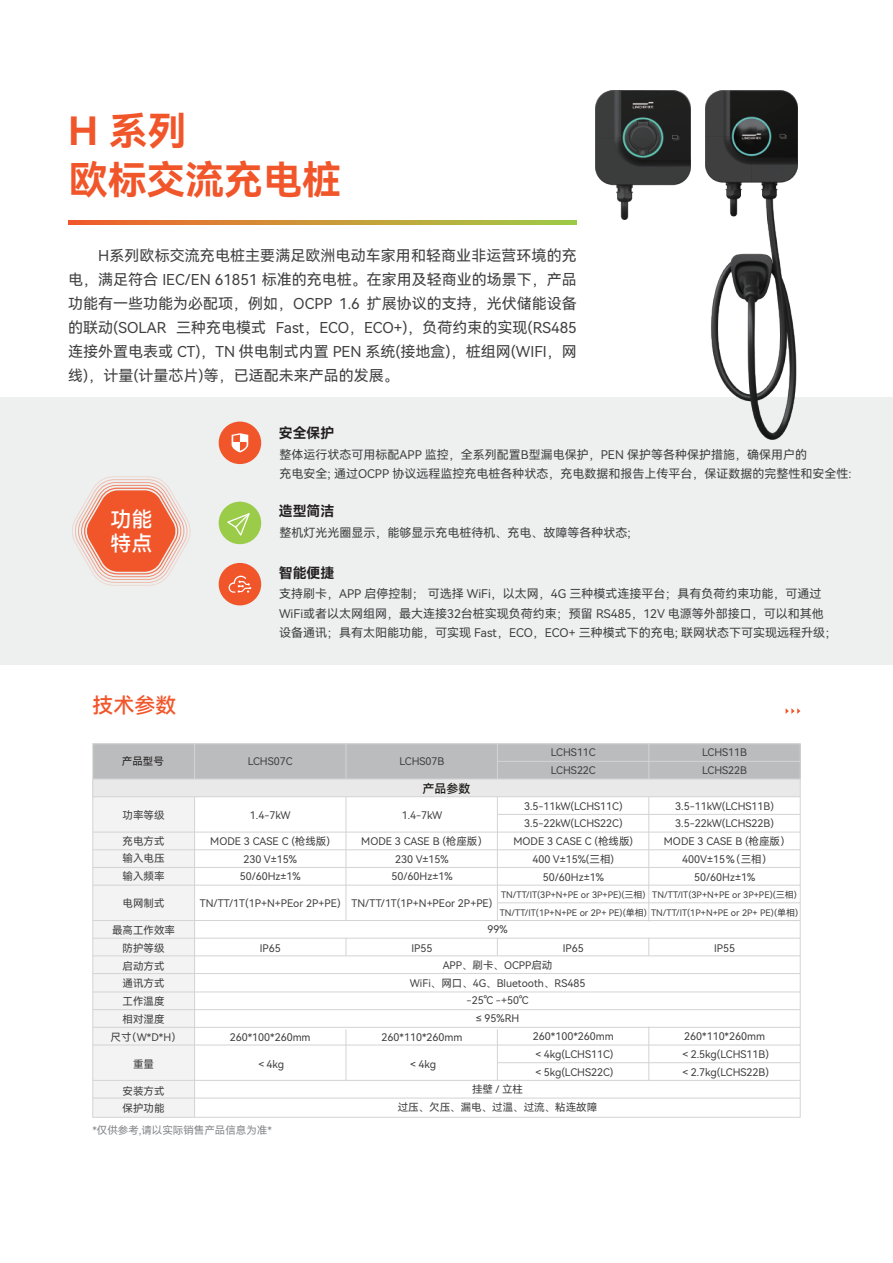
<style>
.page{position:relative;width:893px;height:1263px;background:#fff}
.page>*{position:absolute;margin:0;border:0;box-sizing:border-box;transform-origin:0 0}
.t1{font:39px "Harmony OS Sans SC Bold";color:#f1562b}
.t2{font:21px "Harmony OS Sans SC Medium";color:#f1562b}
.t3{font:21px/24px "Harmony OS Sans SC Medium";color:#fff}
.t4{font:15px/24px "Harmony OS Sans SC";color:#404041;text-align:justify}
.t5{font:13.95px "Harmony OS Sans SC Bold";color:#231f20}
.t6{font:12px/19.5px "Harmony OS Sans SC";color:#404041}
.t7{font:12px "Harmony OS Sans SC Medium";color:#1b1916}
.t8{font:10.5px/17.7px "Harmony OS Sans SC";color:#404041;text-align:center}
.t9{font:10.5px "Harmony OS Sans SC";color:#86888b}
.t10{font:10.5px "Harmony OS Sans SC";color:#231f20}
.t11{font:9px/17.7px "Harmony OS Sans SC";color:#404041}
</style>
<div class="page">
<div style="left:0;top:397px;width:893px;height:268px;background:#eef0f0"></div>
<div style="left:93px;top:744px;width:707px;height:35px;background:#bbbcbd"></div>
<div style="left:93px;top:779px;width:102px;height:338px;background:#f3f3f3"></div>
<hr style="left:194px;top:744px;width:1px;height:373px;background:#d4d4d5">
<hr style="left:345px;top:743px;width:1px;height:177px;background:#d4d4d5">
<hr style="left:497px;top:743px;width:1px;height:177px;background:#d4d4d5">
<hr style="left:648px;top:743px;width:1px;height:178px;background:#d4d4d5">
<svg style="left:345px;top:939px;width:1px;height:16px"></svg>
<svg style="left:497px;top:939px;width:1px;height:16px"></svg>
<svg style="left:648px;top:939px;width:1px;height:16px"></svg>
<hr style="left:345px;top:1029px;width:1px;height:51px;background:#d4d4d5">
<hr style="left:497px;top:1029px;width:1px;height:51px;background:#d4d4d5">
<hr style="left:648px;top:1026px;width:1px;height:54px;background:#d4d4d5">
<div style="left:93px;top:779px;width:707px;height:18px;background:#eae9e9"></div>
<hr style="left:497px;top:761px;width:303px;height:1px;background:#d4d4d5">
<hr style="left:93px;top:778px;width:707px;height:1px;background:#d4d4d5">
<hr style="left:93px;top:796px;width:707px;height:1px;background:#d4d4d5">
<hr style="left:497px;top:814px;width:303px;height:1px;background:#d4d4d5">
<hr style="left:93px;top:831px;width:707px;height:1px;background:#d4d4d5">
<hr style="left:93px;top:849px;width:707px;height:1px;background:#d4d4d5">
<hr style="left:93px;top:867px;width:707px;height:1px;background:#d4d4d5">
<hr style="left:93px;top:885px;width:707px;height:1px;background:#d4d4d5">
<hr style="left:497px;top:902px;width:303px;height:1px;background:#d4d4d5">
<hr style="left:93px;top:920px;width:707px;height:1px;background:#d4d4d5">
<hr style="left:93px;top:938px;width:707px;height:1px;background:#d4d4d5">
<hr style="left:93px;top:955px;width:707px;height:1px;background:#d4d4d5">
<hr style="left:93px;top:973px;width:707px;height:1px;background:#d4d4d5">
<hr style="left:93px;top:991px;width:707px;height:1px;background:#d4d4d5">
<hr style="left:93px;top:1009px;width:707px;height:1px;background:#d4d4d5">
<hr style="left:93px;top:1027px;width:707px;height:1px;background:#d4d4d5">
<hr style="left:93px;top:1044px;width:707px;height:1px;background:#d4d4d5">
<hr style="left:497px;top:1062px;width:303px;height:1px;background:#d4d4d5">
<hr style="left:93px;top:1080px;width:707px;height:1px;background:#d4d4d5">
<hr style="left:93px;top:1097px;width:707px;height:1px;background:#d4d4d5">
<svg style="left:786px;top:708px;width:14px;height:6px"></svg>
<svg style="left:68px;top:220px;width:509px;height:5px;background:#c99639"></svg>
<svg style="left:72px;top:477px;width:118px;height:108px"></svg>
<div style="left:219px;top:422px;width:42px;height:42px;background:#f1562b;border-radius:50%"></div>
<div style="left:219px;top:502px;width:42px;height:42px;background:#9acb49;border-radius:50%"></div>
<svg style="left:227px;top:513px;width:23px;height:23px"></svg>
<svg style="left:232px;top:433px;width:16px;height:19px"></svg>
<div style="left:219px;top:563px;width:42px;height:42px;background:#f1562b;border-radius:50%"></div>
<svg style="left:229px;top:576px;width:22px;height:17px"></svg>
<img style="left:705px;top:90px;width:93px;height:350px">
<img style="left:596px;top:90px;width:95px;height:130px">
<h1 class="t1" style="left:68px;top:104px;width:120px">H 系列</h1>
<h1 class="t1" style="left:69px;top:152px;width:273px">欧标交流充电桩</h1>
<p class="t4" style="left:68px;top:244px;width:510px;text-indent:30px">H系列欧标交流充电桩主要满足欧洲电动车家用和轻商业非运营环境的充电，满足符合 IEC/EN 61851 标准的充电桩。在家用及轻商业的场景下，产品功能有一些功能为必配项，例如，OCPP 1.6 扩展协议的支持，光伏储能设备的联动(SOLAR 三种充电模式 Fast，ECO，ECO+)，负荷约束的实现(RS485连接外置电表或 CT)，TN 供电制式内置 PEN 系统(接地盒)，桩组网(WIFI，网线)，计量(计量芯片)等，已适配未来产品的发展。</p>
<h2 class="t3" style="left:110px;top:507px;width:43px">功能特点</h2>
<h2 class="t2" style="left:93px;top:691px;width:86px">技术参数</h2>
<p class="t10" style="left:122px;top:754px;width:43px">产品型号</p>
<p class="t8" style="left:123px;top:806px;width:43px">功率等级</p>
<p class="t8" style="left:123px;top:832px;width:43px;text-align:justify">充电方式输入电压输入频率</p>
<p class="t8" style="left:123px;top:894px;width:43px">电网制式</p>
<p class="t8" style="left:111px;top:921px;width:67px">最高工作效率防护等级<br>启动方式<br>通讯方式<br>工作温度<br>相对湿度<br>尺寸﹙W*D*H﹚</p>
<p class="t8" style="left:133px;top:1054px;width:22px">重量</p>
<p class="t8" style="left:123px;top:1081px;width:43px;text-align:left">安装方式保护功能</p>
<h3 class="t5" style="left:279px;top:424px;width:57px">安全保护</h3>
<p class="t6" style="left:280px;top:444px;width:573px">整体运行状态可用标配APP 监控，全系列配置B型漏电保护，PEN 保护等各种保护措施，确保用户的<br>充电安全; 通过OCPP 协议远程监控充电桩各种状态，充电数据和报告上传平台，保证数据的完整性和安全性:</p>
<h3 class="t5" style="left:279px;top:502px;width:57px">造型简洁</h3>
<p class="t6" style="left:280px;top:522px;width:353px">整机灯光光圈显示，能够显示充电桩待机、充电、故障等各种状态;</p>
<h3 class="t5" style="left:279px;top:563px;width:57px">智能便捷</h3>
<p class="t6" style="left:279px;top:584px;width:560px">支持刷卡，APP 启停控制； 可选择 WiFi，以太网，4G 三种模式连接平台；具有负荷约束功能，可通过<br>WiFi或者以太网组网，最大连接32台桩实现负荷约束；预留 RS485，12V 电源等外部接口，可以和其他设备通讯；具有太阳能功能，可实现 Fast，ECO，ECO+ 三种模式下的充电; 联网状态下可实现远程升级；</p>
<p class="t8" style="left:248px;top:752px;width:46px">LCHS07C</p>
<p class="t8" style="left:250px;top:806px;width:42px">1.4-7kW</p>
<p class="t8" style="left:210px;top:832px;width:121px">MODE 3 CASE C (枪线版)<br>230 V±15%<br>50/60Hz±1%</p>
<p class="t8" style="left:200px;top:894px;width:142px">TN/TT/1T(1P+N+PEor 2P+PE)</p>
<p class="t8" style="left:260px;top:939px;width:22px">IP65</p>
<p class="t8" style="left:230px;top:1028px;width:82px">260*100*260mm</p>
<p class="t8" style="left:256px;top:1055px;width:30px">＜4kg</p>
<p class="t8" style="left:551px;top:743px;width:46px;text-align:left">LCHS11C<br>LCHS22C</p>
<p class="t8" style="left:513px;top:797px;width:121px">3.5-11kW(LCHS11C)<br>3.5-22kW(LCHS22C)<br>MODE 3 CASE C (枪线版)<br>400 V±15%(三相)<br>50/60Hz±1%</p>
<p class="t11" style="left:500px;top:886px;width:149px">TN/TT/IT(3P+N+PE or 3P+PE)(三相)<br>TN/TT/IT(1P+N+PE or 2P+ PE)(单相)</p>
<p class="t8" style="left:563px;top:938px;width:22px">IP65</p>
<p class="t8" style="left:702px;top:743px;width:46px;text-align:left">LCHS11B<br>LCHS22B</p>
<p class="t8" style="left:664px;top:797px;width:123px">3.5-11kW(LCHS11B)<br>3.5-22kW(LCHS22B)<br>MODE 3 CASE B (枪座版﹚<br>400V±15％﹙三相﹚<br>50/60Hz±1%</p>
<p class="t11" style="left:651px;top:886px;width:149px">TN/TT/IT(3P+N+PE or 3P+PE)(三相)<br>TN/TT/IT(1P+N+PE or 2P+ PE)(单相)</p>
<p class="t8" style="left:714px;top:938px;width:22px">IP55</p>
<p class="t8" style="left:400px;top:752px;width:46px">LCHS07B</p>
<p class="t7" style="left:422px;top:780px;width:49px">产品参数</p>
<p class="t8" style="left:402px;top:806px;width:42px">1.4-7kW</p>
<p class="t8" style="left:361px;top:832px;width:123px">MODE 3 CASE B (枪座版﹚<br>230 V±15%<br>50/60Hz±1%</p>
<p class="t8" style="left:352px;top:894px;width:142px">TN/TT/1T(1P+N+PEor 2P+PE)</p>
<p class="t8" style="left:411px;top:939px;width:22px">IP55</p>
<p class="t8" style="left:487px;top:920px;width:22px">99%</p>
<p class="t8" style="left:410px;top:956px;width:177px">APP、刷卡、OCPP启动<br>WiFi、网口、4G、Bluetooth、RS485 -25℃ -+50℃<br>≤ 95%RH</p>
<p class="t8" style="left:382px;top:1028px;width:82px">260*110*260mm</p>
<p class="t8" style="left:408px;top:1055px;width:30px">＜4kg</p>
<p class="t8" style="left:533px;top:1027px;width:82px;text-align:justify">260*100*260mm＜4kg(LCHS11C)＜5kg(LCHS22C)</p>
<p class="t8" style="left:398px;top:1080px;width:201px">挂壁 / 立柱<br>过压、欠压、漏电、过温、过流、粘连故障</p>
<p class="t8" style="left:680px;top:1027px;width:90px">260*110*260mm＜2.5kg(LCHS11B)＜2.7kg(LCHS22B)</p>
<p class="t9" style="left:92px;top:1123px;width:181px">*仅供参考,请以实际销售产品信息为准*</p>
</div>
